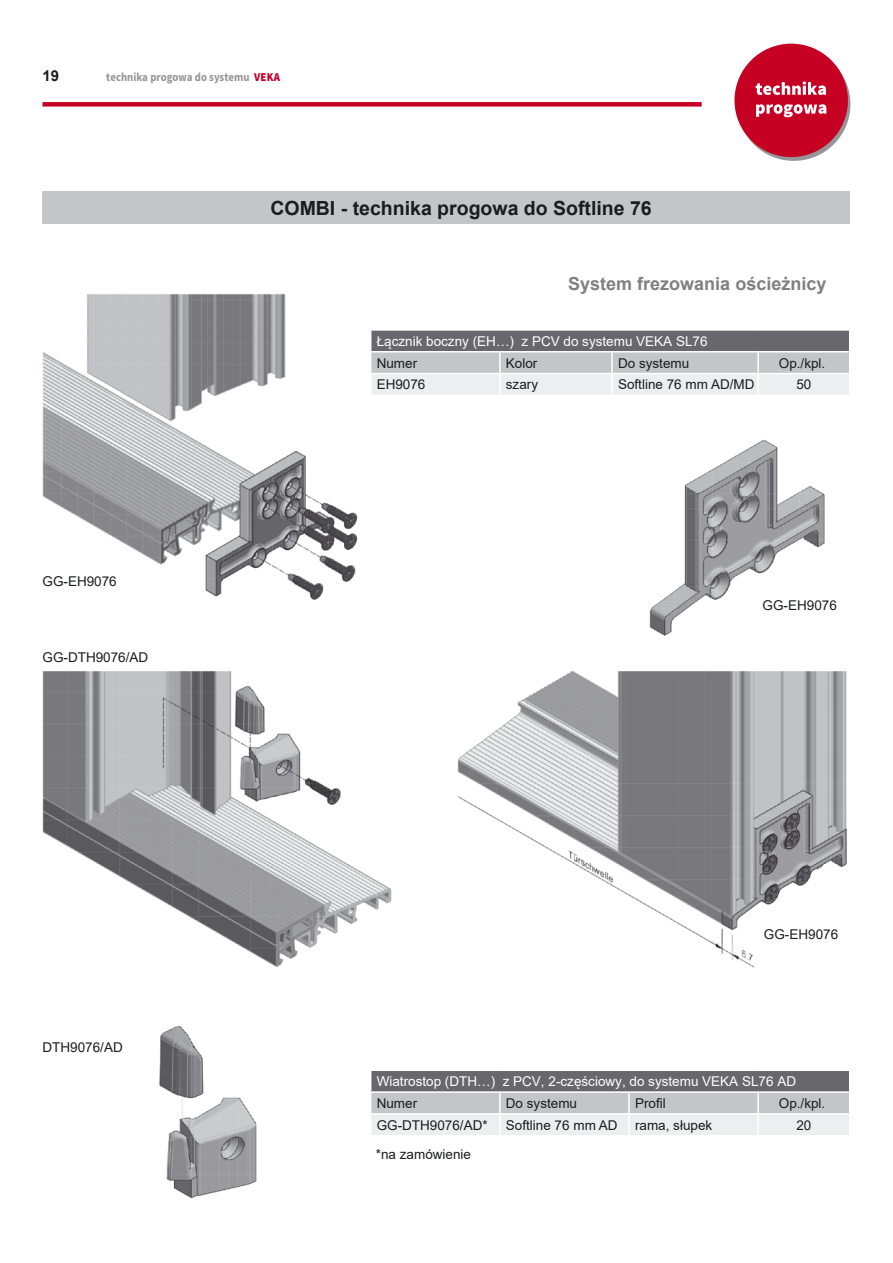
<style>
.page{position:relative;width:893px;height:1263px;background:#fff}
.page>*{position:absolute;margin:0;border:0;box-sizing:border-box;transform-origin:0 0}
.t1{font:700 19.5px "Arial";color:#1b1c20}
.t2{font:700 18px "Arial";color:#808080}
.t3{font:700 15px "Arial";color:#1b1c20}
.t4{font:13.5px "Arial";color:#1b1c20}
.t5{font:13.5px "Arial";color:#fff}
.t6{font:13.5px "Arial";color:#1b1c20}
.t7{font:700 12px "Source Sans Pro";color:#969599;scale:.9 1}
.s1{font-weight:900;color:#c1022b}
</style>
<div class="page">
<img style="left:42px;top:294px;width:805px;height:905px">
<hr style="left:370px;top:329px;width:130px;height:2px;background:#fff">
<hr style="left:500px;top:329px;width:112px;height:2px;background:#fff">
<hr style="left:612px;top:329px;width:146px;height:2px;background:#fff">
<hr style="left:758px;top:329px;width:92px;height:2px;background:#fff">
<svg style="left:370px;top:331px;width:480px;height:64px;background:#b7b8bb"></svg>
<hr style="left:370px;top:395px;width:130px;height:1px;background:#fff">
<hr style="left:500px;top:395px;width:112px;height:1px;background:#fff">
<hr style="left:612px;top:395px;width:146px;height:1px;background:#fff">
<hr style="left:758px;top:395px;width:92px;height:1px;background:#fff">
<hr style="left:370px;top:1069px;width:130px;height:2px;background:#fff">
<hr style="left:500px;top:1069px;width:129px;height:2px;background:#fff">
<hr style="left:629px;top:1069px;width:129px;height:2px;background:#fff">
<hr style="left:758px;top:1069px;width:92px;height:2px;background:#fff">
<svg style="left:370px;top:1071px;width:480px;height:64px;background:#b6b7ba"></svg>
<hr style="left:370px;top:1135px;width:130px;height:1px;background:#fff">
<hr style="left:500px;top:1135px;width:129px;height:1px;background:#fff">
<hr style="left:629px;top:1135px;width:129px;height:1px;background:#fff">
<hr style="left:758px;top:1135px;width:92px;height:1px;background:#fff">
<div style="left:43px;top:191px;width:807px;height:33px;background:#c3c5c8"></div>
<div style="left:43px;top:102px;width:659px;height:5px;background:#c60023"></div>
<svg style="left:737px;top:47px;width:113px;height:114px"></svg>
<div style="left:734px;top:44px;width:114px;height:113px;background:#c60023;border-radius:50%"></div>
<svg style="left:756px;top:81px;width:70px;height:14px"></svg>
<svg style="left:756px;top:104px;width:70px;height:13px"></svg>
<p class="t3" style="left:43px;top:66px;width:18px">19</p>
<p class="t7" style="left:106px;top:69px;width:194px">technika progowa do systemu <span class="s1">VEKA</span></p>
<h1 class="t1" style="left:270px;top:195px;width:383px">COMBI - technika progowa do Softline 76</h1>
<h2 class="t2" style="left:568px;top:271px;width:260px">System frezowania ościeżnicy</h2>
<p class="t5" style="left:377px;top:332px;width:332px">Łącznik boczny (EH…) z PCV do systemu VEKA SL76</p>
<p class="t4" style="left:377px;top:354px;width:42px">Numer</p>
<p class="t4" style="left:506px;top:354px;width:33px">Kolor</p>
<p class="t6" style="left:618px;top:354px;width:73px">Do systemu</p>
<p class="t4" style="left:779px;top:354px;width:48px">Op./kpl.</p>
<p class="t4" style="left:377px;top:375px;width:50px">EH9076</p>
<p class="t4" style="left:506px;top:375px;width:34px">szary</p>
<p class="t4" style="left:618px;top:375px;width:138px">Softline 76 mm AD/MD</p>
<p class="t4" style="left:796px;top:375px;width:17px">50</p>
<p class="t4" style="left:43px;top:572px;width:76px">GG-EH9076</p>
<p class="t4" style="left:43px;top:648px;width:107px">GG-DTH9076/AD</p>
<p class="t4" style="left:43px;top:1038px;width:82px">DTH9076/AD</p>
<p class="t4" style="left:763px;top:596px;width:76px">GG-EH9076</p>
<p class="t4" style="left:764px;top:925px;width:76px">GG-EH9076</p>
<p class="t5" style="left:377px;top:1072px;width:421px">Wiatrostop (DTH…) z PCV, 2-częściowy, do systemu VEKA SL76 AD</p>
<p class="t4" style="left:377px;top:1094px;width:42px">Numer</p>
<p class="t6" style="left:506px;top:1094px;width:73px">Do systemu</p>
<p class="t4" style="left:635px;top:1094px;width:32px">Profil</p>
<p class="t4" style="left:779px;top:1094px;width:48px">Op./kpl.</p>
<p class="t4" style="left:377px;top:1116px;width:113px">GG-DTH9076/AD*</p>
<p class="t4" style="left:506px;top:1116px;width:113px">Softline 76 mm AD</p>
<p class="t4" style="left:635px;top:1116px;width:79px">rama, słupek</p>
<p class="t4" style="left:796px;top:1116px;width:17px">20</p>
<p class="t4" style="left:376px;top:1145px;width:97px">*na zamówienie</p>
</div>
